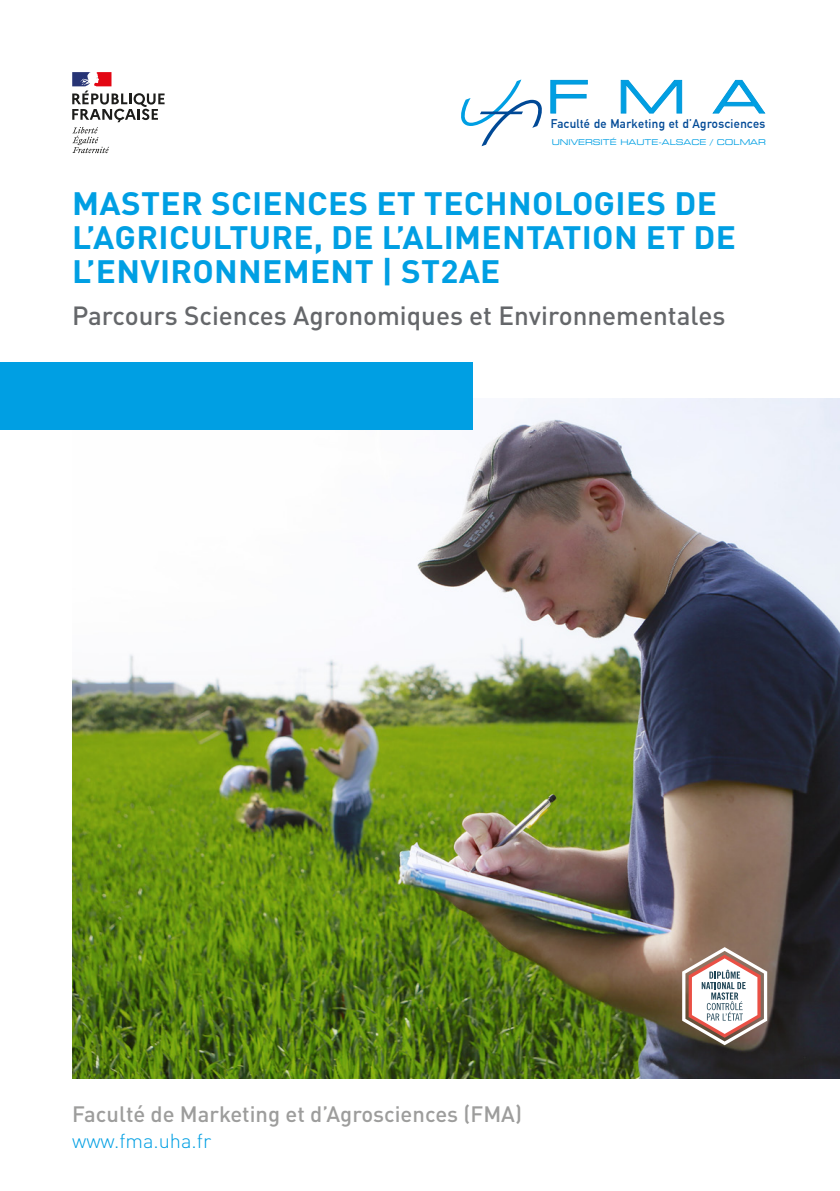
<style>
.page{position:relative;width:840px;height:1191px;background:#fff}
.page>*{position:absolute;margin:0;border:0;box-sizing:border-box;transform-origin:0 0}
.t1{font:expanded 45px "Square 721 BT";color:#009fe3;scale:1.18 1}
.t2{font:700 32px/34px "DIN Pro";letter-spacing:.01em;color:#009fe3;scale:1.04 1}
.t3{font:500 26px "DIN Pro";color:#65676a}
.t4{font:500 22px "DIN Pro";color:#9d9d9c}
.t5{font:300 20px "DIN Pro";color:#009fe3}
.t6{font:700 12.4px "DIN Alternate";letter-spacing:.035em;color:#004996}
.t7{font:expanded 8px "Square 721 BT";color:#009fe3}
</style>
<div class="page">
<img style="left:72px;top:399px;width:767px;height:680px">
<div style="left:0;top:362px;width:472px;height:68px;background:#009fe3"></div>
<svg style="left:550px;top:80px;width:37px;height:33px"></svg>
<svg style="left:620px;top:80px;width:61px;height:33px"></svg>
<svg style="left:712px;top:80px;width:52px;height:33px"></svg>
<svg style="left:461px;top:79px;width:81px;height:67px"></svg>
<svg style="left:72px;top:72px;width:92px;height:81px"></svg>
<svg style="left:681px;top:947px;width:85px;height:98px"></svg>
<h1 class="t1" style="left:545px;top:70px;width:186px">F M A</h1>
<p class="t6" style="left:550px;top:114px;width:216px">Faculté de Marketing et d’Agrosciences</p>
<p class="t7" style="left:551px;top:137px;width:215px">UNIVERSITÉ HAUTE-ALSACE / COLMAR</p>
<p class="t2" style="left:72px;top:183px;width:639px">MASTER SCIENCES ET TECHNOLOGIES DE<br>L’AGRICULTURE, DE L’ALIMENTATION ET DE<br>L’ENVIRONNEMENT | ST2AE</p>
<p class="t3" style="left:72px;top:294px;width:654px">Parcours Sciences Agronomiques et Environnementales</p>
<p class="t4" style="left:72px;top:1095px;width:451px">Faculté de Marketing et d’Agrosciences (FMA)</p>
<p class="t5" style="left:72px;top:1125px;width:140px">www.fma.uha.fr</p>
</div>
